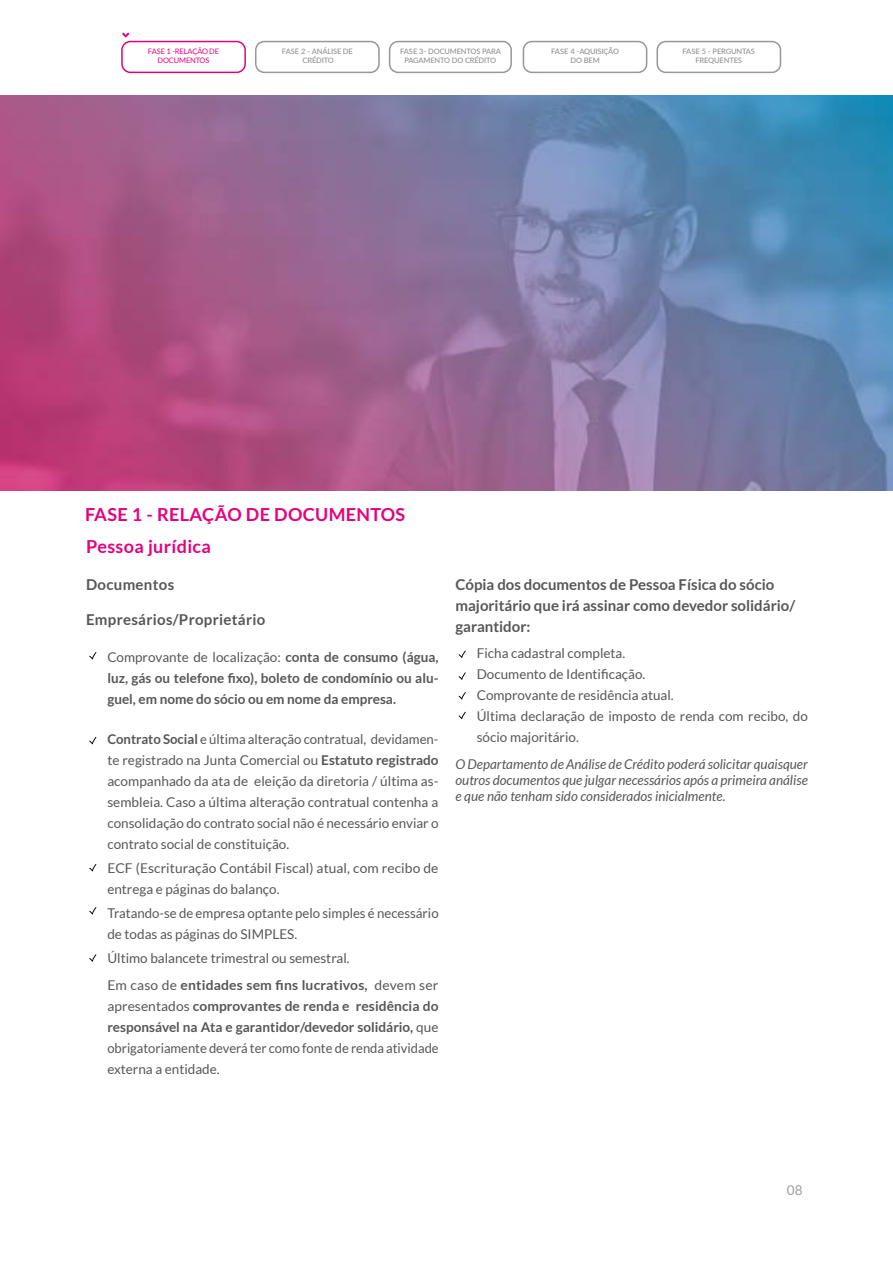
<style>
.page{position:relative;width:893px;height:1263px;background:#fff}
.page>*{position:absolute;margin:0;border:0;box-sizing:border-box;transform-origin:0 0}
.t1{font:700 18px "Lato";letter-spacing:.02em;color:#e6007d}
.t2{font:700 15px/21px "Lato";color:#575756}
.t3{font:700 15px "Lato";letter-spacing:.02em;color:#575756}
.t4{font:13.5px/21px "Lato";color:#575756}
.t5{font:italic 13.5px/16.2px "Lato";color:#575756;text-align:justify}
.t6{font:700 13.5px/21px "Lato";color:#575756;text-align:justify}
.t7{font:13.5px "Lato";color:#9d9d9c}
.t8{font:600 7.5px/9px "Lato";letter-spacing:-.02em;color:#999796;text-align:center}
.t9{font:7.5px/9px "Lato";letter-spacing:-.02em;color:#e6007d;text-align:center}
.s1{font-weight:400}
.s2{font-weight:700}
</style>
<div class="page">
<div style="left:121px;top:41px;width:125px;height:32px;border:2px solid #e6007d;border-radius:9px"></div>
<div style="left:255px;top:41px;width:125px;height:32px;border:2px solid #999796;border-radius:9px"></div>
<div style="left:389px;top:41px;width:123px;height:32px;border:2px solid #999796;border-radius:9px"></div>
<div style="left:523px;top:41px;width:124px;height:32px;border:2px solid #999796;border-radius:9px"></div>
<div style="left:656px;top:41px;width:125px;height:32px;border:2px solid #999796;border-radius:9px"></div>
<svg style="left:122px;top:32px;width:7px;height:6px"></svg>
<img style="left:0;top:96px;width:893px;height:395px">
<svg style="left:89px;top:652px;width:8px;height:7px"></svg>
<svg style="left:89px;top:737px;width:8px;height:7px"></svg>
<svg style="left:89px;top:864px;width:8px;height:7px"></svg>
<svg style="left:89px;top:907px;width:8px;height:7px"></svg>
<svg style="left:89px;top:954px;width:8px;height:8px"></svg>
<svg style="left:458px;top:650px;width:8px;height:8px"></svg>
<svg style="left:458px;top:672px;width:8px;height:8px"></svg>
<svg style="left:458px;top:692px;width:8px;height:7px"></svg>
<svg style="left:458px;top:711px;width:8px;height:8px"></svg>
<p class="t9" style="left:148px;top:47px;width:73px">FASE 1 -RELAÇÃO DE<br>DOCUMENTOS</p>
<p class="t8" style="left:282px;top:47px;width:72px">FASE 2 - ANÁLISE DE<br>CRÉDITO</p>
<p class="t8" style="left:400px;top:46px;width:102px">FASE 3- DOCUMENTOS PARA<br>PAGAMENTO DO CRÉDITO</p>
<p class="t8" style="left:551px;top:46px;width:70px">FASE 4 -AQUISIÇÃO<br>DO BEM</p>
<p class="t8" style="left:682px;top:47px;width:74px">FASE 5 - PERGUNTAS<br>FREQUENTES</p>
<h1 class="t1" style="left:85px;top:504px;width:322px">FASE 1 - RELAÇÃO DE DOCUMENTOS</h1>
<h1 class="t1" style="left:86px;top:536px;width:126px">Pessoa jurídica</h1>
<p class="t3" style="left:86px;top:575px;width:90px">Documentos</p>
<p class="t3" style="left:86px;top:611px;width:181px">Empresários/Proprietário</p>
<p class="t6" style="left:107px;top:646px;width:333px"><span class="s1">Comprovante de localização:</span> conta de consumo (água, luz, gás ou telefone fixo), boleto de condomínio ou alu&shy;guel, em nome do sócio ou em nome da empresa.</p>
<p class="t4" style="left:107px;top:728px;width:333px;text-align:justify"><span class="s2">Contrato Social</span> e última alteração contratual, devidamen&shy;te registrado na Junta Comercial ou <span class="s2">Estatuto registrado </span>acompanhado da ata de eleição da diretoria / última as&shy;sembleia. Caso a última alteração contratual contenha a consolidação do contrato social não é necessário enviar o contrato social de constituição.</p>
<p class="t4" style="left:107px;top:858px;width:333px">ECF (Escrituração Contábil Fiscal) atual, com recibo de entrega e páginas do balanço.</p>
<p class="t4" style="left:107px;top:902px;width:333px">Tratando-se de empresa optante pelo simples é necessário de todas as páginas do SIMPLES.</p>
<p class="t4" style="left:107px;top:944px;width:333px;line-height:27px">Último balancete trimestral ou semestral.<br>Em caso de <span class="s2">entidades sem fins lucrativos,</span> devem ser</p>
<p class="t4" style="left:107px;top:995px;width:333px;text-align:justify">apresentados <span class="s2">comprovantes de renda e residência do responsável na Ata e garantidor/devedor solidário,</span> que obrigatoriamente deverá ter como fonte de renda atividade externa a entidade.</p>
<p class="t2" style="left:455px;top:574px;width:341px">Cópia dos documentos de Pessoa Física do sócio majoritário que irá assinar como devedor solidário/ garantidor:</p>
<p class="t4" style="left:477px;top:642px;width:333px">Ficha cadastral completa.<br>Documento de Identificação.<br>Comprovante de residência atual.<br>Última declaração de imposto de renda com recibo, do sócio majoritário.</p>
<p class="t5" style="left:455px;top:756px;width:354px">O Departamento de Análise de Crédito poderá solicitar quaisquer outros documentos que julgar necessários após a primeira análise e que não tenham sido considerados inicialmente.</p>
<p class="t7" style="left:787px;top:1183px;width:17px">08</p>
</div>
